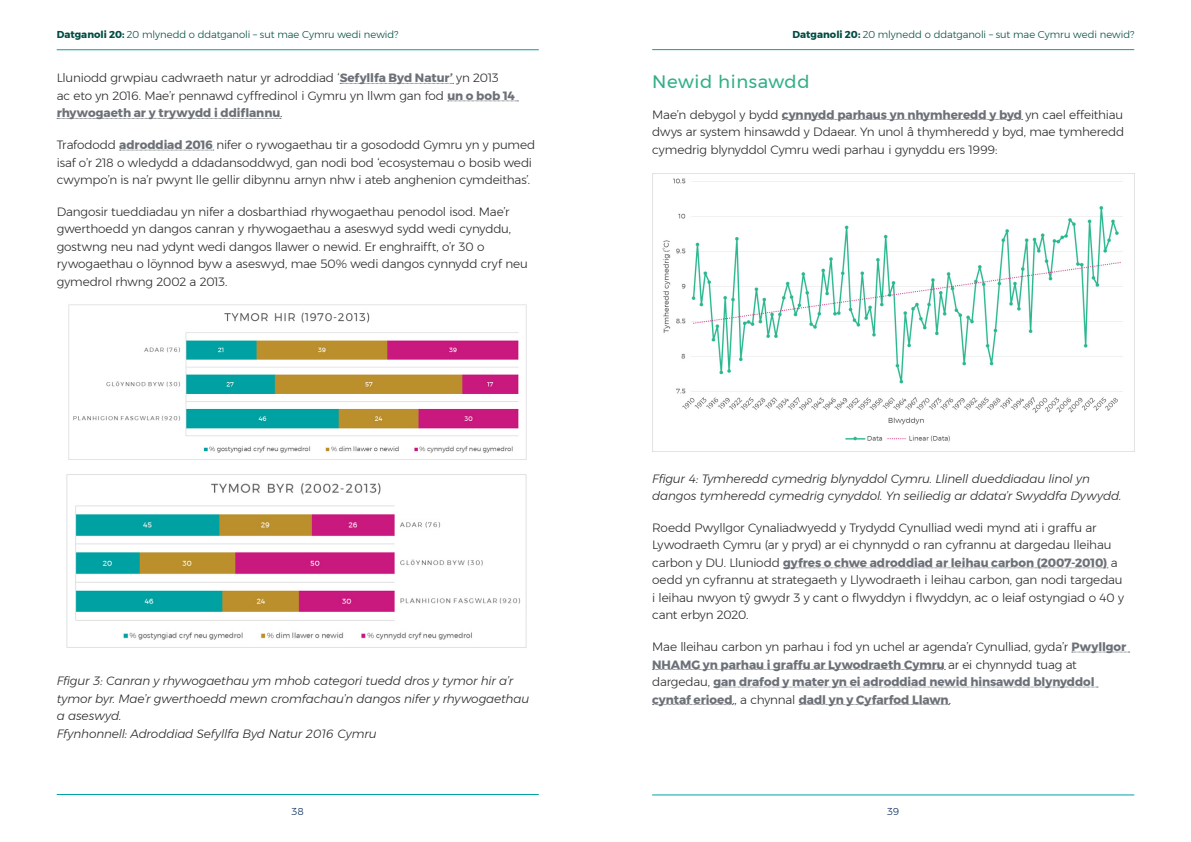
<style>
.page{position:relative;width:1191px;height:842px;background:#fff}
.page>*{position:absolute;margin:0;border:0;box-sizing:border-box;transform-origin:0 0}
.t1{font:18px "Montserrat";letter-spacing:.035em;color:#30af87}
.t2{font:300 12px/17.5px "Montserrat";letter-spacing:-.015em;color:#292829}
.t3{font:italic 300 12px/17.5px "Montserrat";letter-spacing:-.01em;color:#292829}
.t4{font:700 12px/17.5px "Montserrat";letter-spacing:-.005em;color:#6c7077}
.t5{font:300 10px "Montserrat";letter-spacing:-.005em;color:#004c42}
.t6{font:300 10px "Montserrat";color:#002659}
.s1{font-weight:700}
.s2{font-weight:700;color:#6c7077}
.s3{font-weight:300;color:#292829}
</style>
<div class="page">
<hr style="left:57px;top:794px;width:482px;height:1px;background:#00a1a2">
<hr style="left:652px;top:795px;width:482px;height:1px;background:#00a1a2">
<hr style="left:652px;top:49px;width:482px;height:1px;background:#00a1a2">
<hr style="left:57px;top:49px;width:482px;height:1px;background:#00a1a2">
<svg style="left:340px;top:83px;width:113px;height:1px"></svg>
<svg style="left:448px;top:101px;width:70px;height:1px"></svg>
<svg style="left:57px;top:118px;width:224px;height:1px"></svg>
<svg style="left:120px;top:150px;width:94px;height:1px"></svg>
<svg style="left:782px;top:119px;width:240px;height:1px"></svg>
<svg style="left:783px;top:567px;width:325px;height:1px"></svg>
<svg style="left:1071px;top:652px;width:58px;height:1px"></svg>
<svg style="left:652px;top:669px;width:293px;height:1px"></svg>
<svg style="left:713px;top:687px;width:385px;height:1px"></svg>
<svg style="left:652px;top:704px;width:81px;height:1px"></svg>
<svg style="left:799px;top:704px;width:150px;height:1px"></svg>
<img style="left:66px;top:474px;width:461px;height:174px">
<img style="left:68px;top:304px;width:459px;height:156px">
<img style="left:652px;top:173px;width:482px;height:279px">
<p class="t5" style="left:57px;top:27px;width:343px"><span class="s1">Datganoli 20:</span> 20 mlynedd o ddatganoli – sut mae Cymru wedi newid?</p>
<p class="t5" style="left:792px;top:27px;width:343px"><span class="s1">Datganoli 20:</span> 20 mlynedd o ddatganoli – sut mae Cymru wedi newid?</p>
<p class="t2" style="left:57px;top:69px;width:460px">Lluniodd grwpiau cadwraeth natur yr adroddiad ‘<span class="s2">Sefyllfa Byd Natur’</span> yn 2013 ac eto yn 2016. Mae’r pennawd cyffredinol i Gymru yn llwm gan fod <span class="s2">un o bob 14 rhywogaeth ar y trywydd i ddiflannu</span>.</p>
<p class="t2" style="left:57px;top:136px;width:480px">Trafododd <span class="s2">adroddiad 2016</span> nifer o rywogaethau tir a gosododd Gymru yn y pumed isaf o’r 218 o wledydd a ddadansoddwyd, gan nodi bod ‘ecosystemau o bosib wedi cwympo’n is na’r pwynt lle gellir dibynnu arnyn nhw i ateb anghenion cymdeithas’.</p>
<p class="t2" style="left:57px;top:203px;width:472px">Dangosir tueddiadau yn nifer a dosbarthiad rhywogaethau penodol isod. Mae’r gwerthoedd yn dangos canran y rhywogaethau a aseswyd sydd wedi cynyddu, gostwng neu nad ydynt wedi dangos llawer o newid. Er enghraifft, o’r 30 o rywogaethau o löynnod byw a aseswyd, mae 50% wedi dangos cynnydd cryf neu gymedrol rhwng 2002 a 2013.</p>
<h1 class="t1" style="left:652px;top:68px;width:159px">Newid hinsawdd</h1>
<p class="t2" style="left:652px;top:105px;width:473px;text-align:justify">Mae’n debygol y bydd <span class="s2">cynnydd parhaus yn nhymheredd y byd</span> yn cael effeithiau dwys ar system hinsawdd y Ddaear. Yn unol â thymheredd y byd, mae tymheredd cymedrig blynyddol Cymru wedi parhau i gynyddu ers 1999:</p>
<p class="t3" style="left:57px;top:672px;width:474px">Ffigur 3: Canran y rhywogaethau ym mhob categori tuedd dros y tymor hir a’r tymor byr. Mae’r gwerthoedd mewn cromfachau’n dangos nifer y rhywogaethau a aseswyd.<br>Ffynhonnell: Adroddiad Sefyllfa Byd Natur 2016 Cymru</p>
<p class="t3" style="left:652px;top:470px;width:471px">Ffigur 4: Tymheredd cymedrig blynyddol Cymru. Llinell dueddiadau linol yn dangos tymheredd cymedrig cynyddol. Yn seiliedig ar ddata’r Swyddfa Dywydd.</p>
<p class="t2" style="left:652px;top:519px;width:473px">Roedd Pwyllgor Cynaliadwyedd y Trydydd Cynulliad wedi mynd ati i graffu ar Lywodraeth Cymru (ar y pryd) ar ei chynnydd o ran cyfrannu at dargedau lleihau carbon y DU. Lluniodd <span class="s2">gyfres o chwe adroddiad ar leihau carbon (2007-2010)</span> a oedd yn cyfrannu at strategaeth y Llywodraeth i leihau carbon, gan nodi targedau i leihau nwyon tŷ gwydr 3 y cant o flwyddyn i flwyddyn, ac o leiaf ostyngiad o 40 y cant erbyn 2020.</p>
<p class="t4" style="left:652px;top:638px;width:475px"><span class="s3">Mae lleihau carbon yn parhau i fod yn uchel ar agenda’r Cynulliad, gyda’r</span> Pwyllgor NHAMG yn parhau i graffu ar Lywodraeth Cymru <span class="s3">ar ei chynnydd tuag at dargedau,</span> gan drafod y mater yn ei adroddiad newid hinsawdd blynyddol cyntaf erioed<span class="s3">., a chynnal</span> dadl yn y Cyfarfod Llawn<span class="s3">.</span></p>
<p class="t6" style="left:292px;top:804px;width:14px">38</p>
<p class="t6" style="left:887px;top:804px;width:14px">39</p>
</div>
